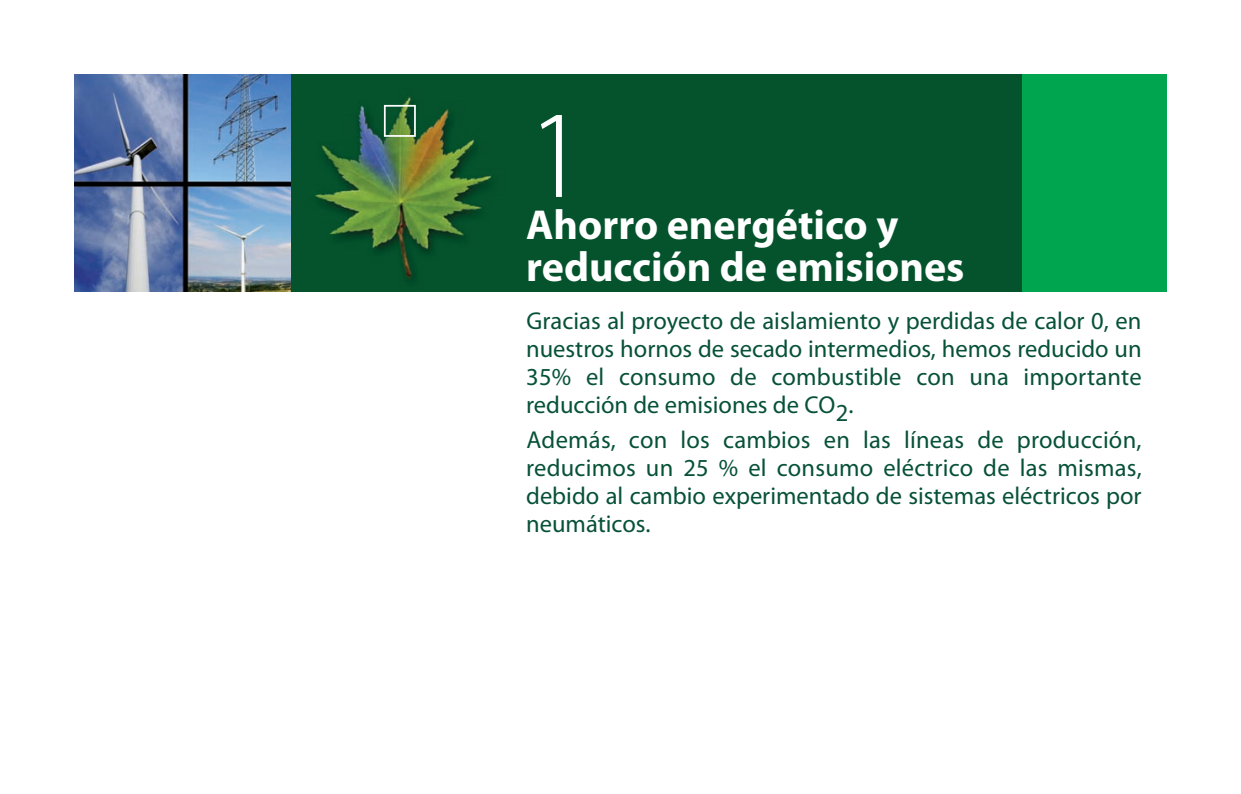
<style>
.page{position:relative;width:1241px;height:794px;background:#fff}
.page>*{position:absolute;margin:0;border:0;box-sizing:border-box;transform-origin:0 0}
.t1{font:300 126px "Myriad Pro";color:#fff}
.t2{font:700 42px/42px "Myriad Pro";color:#fff}
.t3{font:24.5px/28px "Myriad Pro";color:#075137;text-align:justify}
</style>
<div class="page">
<img style="left:74px;top:74px;width:948px;height:217px">
<div style="left:1022px;top:74px;width:144px;height:217px;background:#00a54f"></div>
<div style="left:384px;top:105px;width:32px;height:32px;border:2px solid #fff"></div>
<p class="t1" style="left:526px;top:107px;width:63px">1</p>
<p class="t2" style="left:526px;top:207px;width:440px">Ahorro energético y reducción de emisiones</p>
<p class="t3" style="left:526px;top:308px;width:617px">Gracias al proyecto de aislamiento y perdidas de calor 0, en nuestros hornos de secado intermedios, hemos reducido un 35% el consumo de combustible con una importante reducción de emisiones de CO2.</p>
<p class="t3" style="left:526px;top:428px;width:617px">Además, con los cambios en las líneas de producción, reducimos un 25 % el consumo eléctrico de las mismas, debido al cambio experimentado de sistemas eléctricos por neumáticos.</p>
</div>
